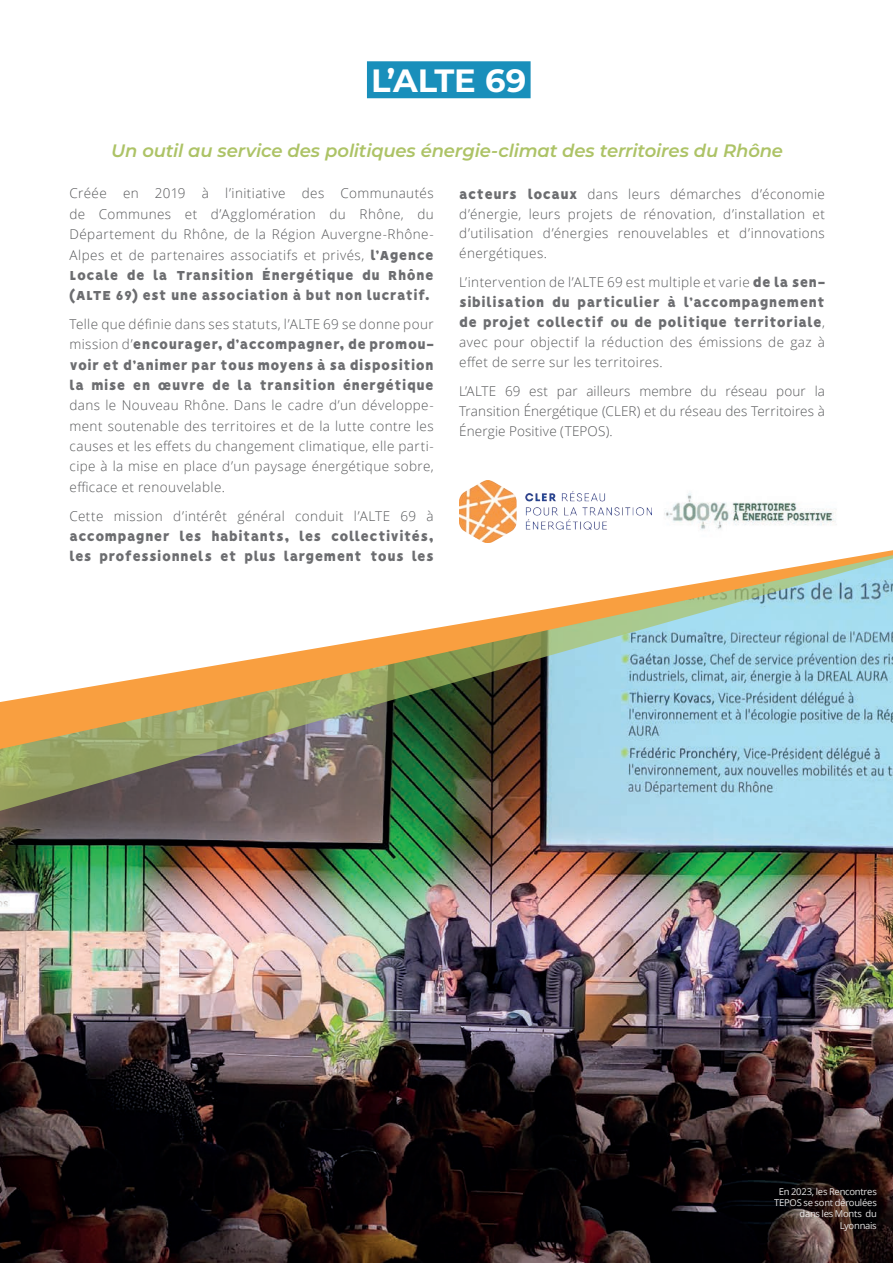
<style>
.page{position:relative;width:893px;height:1263px;background:#fff}
.page>*{position:absolute;margin:0;border:0;box-sizing:border-box;transform-origin:0 0}
.t1{font:700 32.25px "Montserrat";letter-spacing:-.005em;color:#fff}
.t2{font:italic 600 18px "Montserrat";letter-spacing:-.01em;color:#adc366}
._05-TEXTE_sans_lettrine{font:900 14.7px/20.4px "Vision";letter-spacing:.03em;color:#6c6d70}
._05-TEXTE_sans_lettrine-2{font:300 13.5px/20.4px "Open Sans";letter-spacing:.03em;color:#57585a;text-align:justify}
.t3{font:9.45px/11.4px "Open Sans";letter-spacing:-.025em;color:#fff;text-align:right}
.s1{font-family:"Vision";font-weight:900;font-size:14.7px;color:#6c6d70}
.s2{font-family:"Open Sans";font-weight:300;font-size:13.5px;color:#57585a}
</style>
<div class="page">
<div style="left:367px;top:61px;width:164px;height:37px;background:#198fbb"></div>
<img style="left:664px;top:493px;width:173px;height:37px">
<img style="left:459px;top:481px;width:192px;height:51px">
<img style="left:0;top:811px;width:893px;height:452px">
<img style="left:0;top:532px;width:893px;height:279px">
<svg style="left:0;top:550px;width:893px;height:199px"></svg>
<p class="t1" style="left:371px;top:57px;width:157px">L’ALTE 69</p>
<p class="t2" style="left:111px;top:137px;width:673px">Un outil au service des politiques énergie-climat des territoires du Rhône</p>
<p class="_05-TEXTE_sans_lettrine-2" style="left:459px;top:183px;width:367px;line-height:20px"><span class="s1">acteurs locaux</span> dans leurs démarches d’économie d’énergie, leurs projets de rénovation, d’installation et d’utilisation d’énergies renouvelables et d’innovations énergétiques.</p>
<p class="_05-TEXTE_sans_lettrine-2" style="left:459px;top:272px;width:367px">L’intervention de l’ALTE 69 est multiple et varie <span class="s1">de la sen-</span></p>
<p class="_05-TEXTE_sans_lettrine" style="left:459px;top:293px;width:367px;line-height:20px">sibilisation du particulier à l’accompagnement de projet collectif ou de politique territoriale<span class="s2">,</span></p>
<p class="_05-TEXTE_sans_lettrine-2" style="left:459px;top:332px;width:367px;line-height:20px">avec pour objectif la réduction des émissions de gaz à effet de serre sur les territoires.</p>
<p class="_05-TEXTE_sans_lettrine-2" style="left:459px;top:380px;width:367px;line-height:20px">L’ALTE 69 est par ailleurs membre du réseau pour la Transition Énergétique (CLER) et du réseau des Territoires à Énergie Positive (TEPOS).</p>
<p class="_05-TEXTE_sans_lettrine-2" style="left:70px;top:183px;width:366px">Créée en 2019 à l’initiative des Communautés de Communes et d’Agglomération du Rhône, du Département du Rhône, de la Région Auvergne-Rhône-Alpes et de partenaires associatifs et privés, <span class="s1">l’Agence</span></p>
<p class="_05-TEXTE_sans_lettrine" style="left:70px;top:265px;width:366px">Locale de la Transition Énergétique du Rhône (ALTE 69) est une association à but non lucratif.</p>
<p class="_05-TEXTE_sans_lettrine-2" style="left:70px;top:314px;width:366px">Telle que définie dans ses statuts, l’ALTE 69 se donne pour</p>
<p class="_05-TEXTE_sans_lettrine" style="left:70px;top:335px;width:366px;text-align:justify"><span class="s2">mission d’</span>encourager, d’accompagner, de promou&shy;voir et d’animer par tous moyens à sa disposition la mise en œuvre de la transition énergétique</p>
<p class="_05-TEXTE_sans_lettrine-2" style="left:70px;top:395px;width:366px">dans le Nouveau Rhône. Dans le cadre d’un développe&shy;ment soutenable des territoires et de la lutte contre les causes et les effets du changement climatique, elle parti&shy;cipe à la mise en place d’un paysage énergétique sobre, efficace et renouvelable.</p>
<p class="_05-TEXTE_sans_lettrine-2" style="left:70px;top:505px;width:366px">Cette mission d’intérêt général conduit l’ALTE 69 à</p>
<p class="_05-TEXTE_sans_lettrine" style="left:70px;top:526px;width:366px">accompagner les habitants, les collectivités, les professionnels et plus largement tous les</p>
<p class="t3" style="left:774px;top:1185px;width:104px">En 2023, les Rencontres<br>TEPOS se sont déroulées dans les Monts du<br>Lyonnais</p>
</div>
